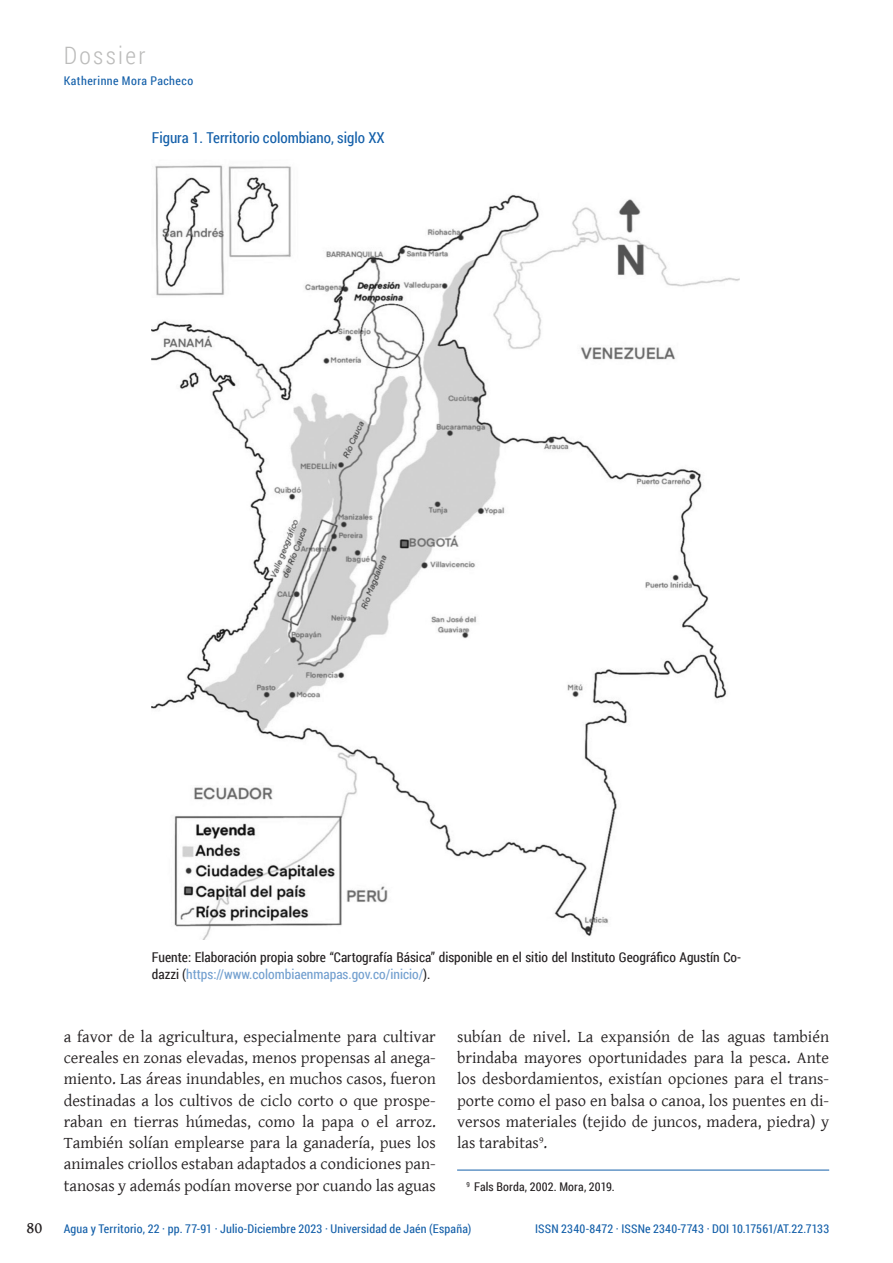
<style>
.page{position:relative;width:893px;height:1263px;background:#fff}
.page>*{position:absolute;margin:0;border:0;box-sizing:border-box;transform-origin:0 0}
.t1{font:300 24px "Roboto Condensed";letter-spacing:.1em;color:#bcbcbb}
.Article_-_P_-_Ident{font:16.5px/21.3px "Gentium Basic";color:#231f20;text-align:justify}
.t2{font:16.5px "Gentium Book Basic";color:#231f20}
.Picture_-_Caption{font:15px "Roboto Condensed";color:#135fa9}
.Picture_-_Caption_Sr{font:13.5px/16.5px "Roboto Condensed";color:#231f20}
.t3{font:12px "Roboto Condensed";letter-spacing:.015em;color:#135fa9}
.Footnotes_Rule{font:12px "Roboto Condensed";letter-spacing:.01em;color:#231f20}
.t4{font:12px "Roboto Condensed";letter-spacing:.04em;color:#135fa9}
.s1{color:#729fcf}
</style>
<div class="page">
<img style="left:152px;top:165px;width:588px;height:775px">
<hr style="left:457px;top:1170px;width:372px;height:1px;background:#135fa9">
<h1 class="t1" style="left:64px;top:39px;width:83px">Dossier</h1>
<p class="t4" style="left:64px;top:72px;width:131px">Katherinne Mora Pacheco</p>
<p class="Picture_-_Caption" style="left:152px;top:128px;width:234px">Figura 1. Territorio colombiano, siglo XX</p>
<p class="Picture_-_Caption_Sr" style="left:152px;top:949px;width:591px">Fuente: Elaboración propia sobre “Cartografía Básica” disponible en el sitio del Instituto Geográfico Agustín Co&shy;dazzi (<span class="s1">https://www.colombiaenmapas.gov.co/inicio/</span>).</p>
<p class="Article_-_P_-_Ident" style="left:64px;top:1025px;width:374px">a favor de la agricultura, especialmente para cultivar cereales en zonas elevadas, menos propensas al anega&shy;miento. Las áreas inundables, en muchos casos, fueron destinadas a los cultivos de ciclo corto o que prospe&shy;raban en tierras húmedas, como la papa o el arroz.<br>También solían emplearse para la ganadería, pues los animales criollos estaban adaptados a condiciones pan&shy;tanosas y además podían moverse por cuando las aguas</p>
<p class="Article_-_P_-_Ident" style="left:457px;top:1025px;width:374px">subían de nivel. La expansión de las aguas también brindaba mayores oportunidades para la pesca. Ante los desbordamientos, existían opciones para el trans&shy;porte como el paso en balsa o canoa, los puentes en di&shy;versos materiales (tejido de juncos, madera, piedra) y las tarabitas<sup>9</sup>.</p>
<p class="Footnotes_Rule" style="left:466px;top:1178px;width:150px"><sup>9</sup> Fals Borda, 2002. Mora, 2019.</p>
<p class="t2" style="left:27px;top:1215px;width:17px">80</p>
<p class="t3" style="left:64px;top:1220px;width:409px">Agua y Territorio, 22 · pp. 77-91 · Julio-Diciembre 2023 · Universidad de Jaén (España)</p>
<p class="t3" style="left:535px;top:1220px;width:296px">ISSN 2340-8472 · ISSNe 2340-7743 · DOI 10.17561/AT.22.7133</p>
</div>
